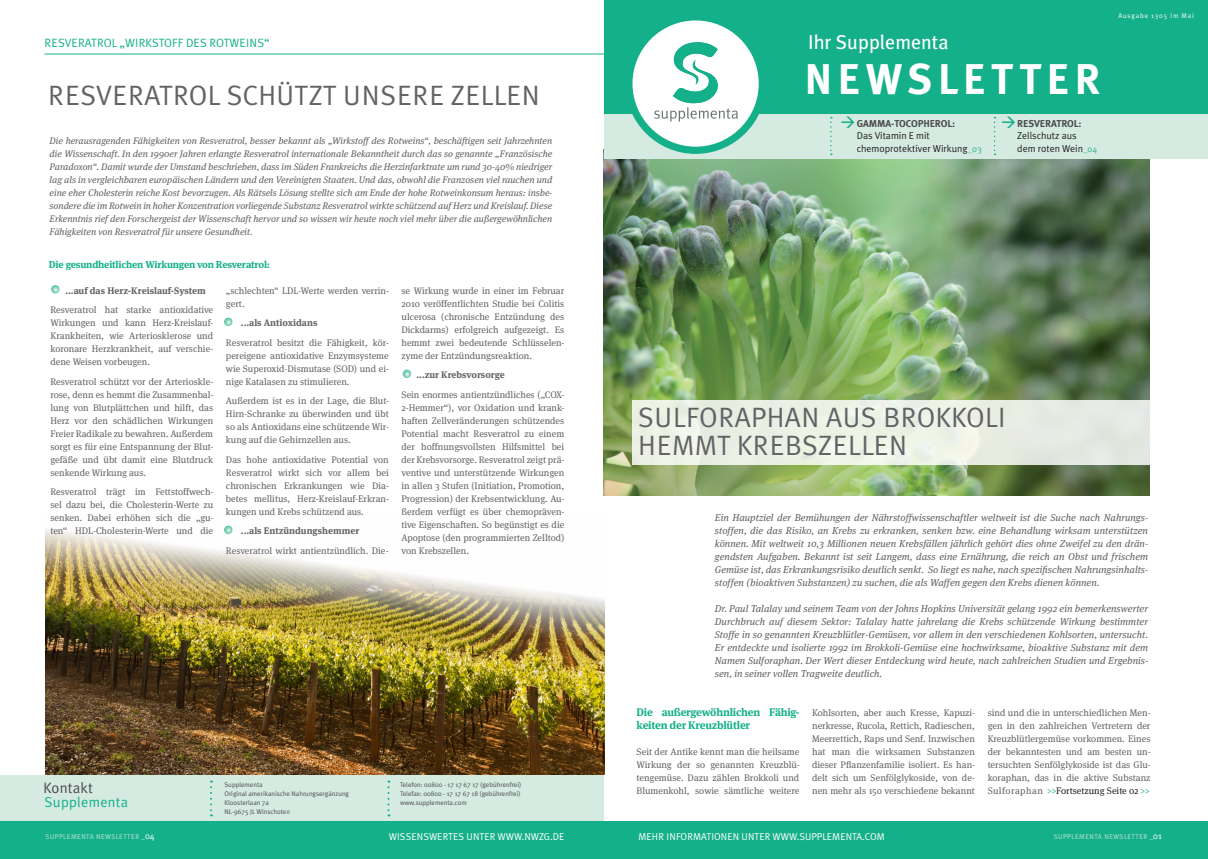
<style>
.page{position:relative;width:1208px;height:859px;background:#fff}
.page>*{position:absolute;margin:0;border:0;box-sizing:border-box;transform-origin:0 0}
.t1{font:700 43px "Meta Plus";letter-spacing:.12em;color:#fff}
.Headline_17_pt{font:28px "Meta Plus Normal";letter-spacing:.01em;color:#636366}
.t2{font:20px "Meta Plus";color:#fff}
.t3{font:15px "Meta Plus Normal";letter-spacing:.01em;color:#4b4c4d}
.t4{font:14.4px "Meta Plus Normal";letter-spacing:.02em;color:#14b089}
.t5{font:12px "Meta Plus Normal";color:#14b089}
.Copy{font:700 11px/13px "Meta Serif";letter-spacing:-.02em;color:#14b089}
.Copy-2{font:italic 10px/13px "Meta Serif";letter-spacing:.005em;color:#636366;text-align:justify}
.t6{font:10px "Meta Plus Normal";letter-spacing:.005em;color:#fff}
.a_Titel_Header_Copy{font:10px "Meta Plus Normal";color:#231f20}
.Copy-3{font:700 10px "Meta Serif";letter-spacing:-.02em;color:#14b089}
.t7{font:700 10px "Meta Plus";letter-spacing:-.01em;color:#4b4c4d}
.Copy-4{font:9.5px/13px "Meta Serif";color:#636366;text-align:justify}
.Copy-5{font:italic 9.5px/13px "Meta Serif";color:#636366;text-align:justify}
.t8{font:700 9.5px "Meta Serif";color:#636366}
.Copy-6{font:9.5px "Meta Serif";color:#231f20}
.Subline_10_5_pt{font:7px "Meta Plus Normal";letter-spacing:.06em;color:#c1e2d5}
.t9{font:6.8px "Meta Plus Normal";color:#4b4c4d}
.t10{font:6.8px "Meta Plus Normal";letter-spacing:.12em;color:#fff}
.s1{font-size:9px;color:#2eb693}
.s2{color:#14b089}
.s3{color:#fff}
.s4{font-size:9px;color:#fff}
</style>
<div class="page">
<img style="left:604px;top:159px;width:545px;height:337px">
<div style="left:604px;top:114px;width:604px;height:45px;background:#d5ebe2"></div>
<div style="left:0;top:775px;width:604px;height:52px;background:#d5ebe2"></div>
<div style="left:0;top:821px;width:1208px;height:38px;background:#14b089"></div>
<div style="left:604px;top:0;width:604px;height:113px;background:#14b089"></div>
<div style="left:632px;top:401px;width:525px;height:64px;background:#eaefe4"></div>
<svg style="left:830px;top:117px;width:2px;height:38px"></svg>
<svg style="left:621px;top:20px;width:148px;height:134px"></svg>
<svg style="left:210px;top:780px;width:2px;height:36px"></svg>
<svg style="left:993px;top:117px;width:2px;height:38px"></svg>
<hr style="left:45px;top:54px;width:559px;height:1px;background:#14b089">
<svg style="left:387px;top:780px;width:2px;height:36px"></svg>
<img style="left:46px;top:525px;width:558px;height:250px">
<svg style="left:51px;top:285px;width:9px;height:9px"></svg>
<svg style="left:224px;top:526px;width:8px;height:8px"></svg>
<svg style="left:224px;top:318px;width:8px;height:8px"></svg>
<svg style="left:403px;top:370px;width:8px;height:8px"></svg>
<p class="t5" style="left:45px;top:36px;width:227px">RESVERATROL „WIRKSTOFF DES ROTWEINS“</p>
<p class="Headline_17_pt" style="left:48px;top:79px;width:493px">RESVERATROL SCHÜTZT UNSERE ZELLEN</p>
<p class="Copy-5" style="left:50px;top:133px;width:504px">Die herausragenden Fähigkeiten von Resveratrol, besser bekannt als „Wirkstoff des Rotweins“, beschäftigen seit Jahrzehnten die Wissenschaft. In den 1990er Jahren erlangte Resveratrol internationale Bekanntheit durch das so genannte „Französische Paradoxon“. Damit wurde der Umstand beschrieben, dass im Süden Frankreichs die Herzinfarktrate um rund 30-40% niedriger lag als in vergleichbaren europäischen Ländern und den Vereinigten Staaten. Und das, obwohl die Franzosen viel rauchen und eine eher Cholesterin reiche Kost bevorzugen. Als Rätsels Lösung stellte sich am Ende der hohe Rotweinkonsum heraus: insbe&shy;sondere die im Rotwein in hoher Konzentration vorliegende Substanz Resveratrol wirkte schützend auf Herz und Kreislauf. Diese Erkenntnis rief den Forschergeist der Wissenschaft hervor und so wissen wir heute noch viel mehr über die außergewöhnlichen Fähigkeiten von Resveratrol für unsere Gesundheit.</p>
<p class="Copy-3" style="left:49px;top:256px;width:223px">Die gesundheitlichen Wirkungen von Resveratrol:</p>
<p class="t8" style="left:65px;top:282px;width:142px">...auf das Herz-Kreislauf-System</p>
<p class="Copy-4" style="left:50px;top:302px;width:165px">Resveratrol hat starke antioxidative Wirkungen und kann Herz-Kreislauf-Krankheiten, wie Arteriosklerose und koronare Herzkrankheit, auf verschie&shy;dene Weisen vorbeugen.</p>
<p class="Copy-4" style="left:50px;top:374px;width:165px">Resveratrol schützt vor der Arterioskle&shy;rose, denn es hemmt die Zusammenbal&shy;lung von Blutplättchen und hilft, das Herz vor den schädlichen Wirkungen Freier Radikale zu bewahren. Außerdem sorgt es für eine Entspannung der Blut&shy;gefäße und übt damit eine Blutdruck senkende Wirkung aus.</p>
<p class="Copy-4" style="left:50px;top:484px;width:165px">Resveratrol trägt im Fettstoffwech&shy;sel dazu bei, die Cholesterin-Werte zu senken. Dabei erhöhen sich die „gu&shy;ten“ HDL-Cholesterin-Werte und die</p>
<p class="Copy-4" style="left:226px;top:283px;width:165px">„schlechten“ LDL-Werte werden verrin&shy;gert.</p>
<p class="t8" style="left:241px;top:315px;width:78px">...als Antioxidans</p>
<p class="Copy-4" style="left:226px;top:335px;width:165px">Resveratrol besitzt die Fähigkeit, kör&shy;pereigene antioxidative Enzymsysteme wie Superoxid-Dismutase (SOD) und ei&shy;nige Katalasen zu stimulieren.</p>
<p class="Copy-4" style="left:226px;top:393px;width:165px">Außerdem ist es in der Lage, die Blut-Hirn-Schranke zu überwinden und übt so als Antioxidans eine schützende Wir&shy;kung auf die Gehirnzellen aus.</p>
<p class="Copy-4" style="left:226px;top:452px;width:165px">Das hohe antioxidative Potential von Resveratrol wirkt sich vor allem bei chronischen Erkrankungen wie Dia&shy;betes mellitus, Herz-Kreislauf-Erkran&shy;kungen und Krebs schützend aus.</p>
<p class="t8" style="left:241px;top:523px;width:120px">...als Entzündungshemmer</p>
<p class="Copy-4" style="left:226px;top:543px;width:164px">Resveratrol wirkt antientzündlich. Die-</p>
<p class="Copy-4" style="left:401px;top:283px;width:165px">se Wirkung wurde in einer im Februar 2010 veröffentlichten Studie bei Colitis ulcerosa (chronische Entzündung des Dickdarms) erfolgreich aufgezeigt. Es hemmt zwei bedeutende Schlüsselen&shy;zyme der Entzündungsreaktion.</p>
<p class="t8" style="left:416px;top:367px;width:90px">...zur Krebsvorsorge</p>
<p class="Copy-4" style="left:401px;top:387px;width:165px">Sein enormes antientzündliches („COX-2-Hemmer“), vor Oxidation und krank&shy;haften Zellveränderungen schützendes Potential macht Resveratrol zu einem der hoffnungsvollsten Hilfsmittel bei der Krebsvorsorge. Resveratrol zeigt prä&shy;ventive und unterstützende Wirkungen in allen 3 Stufen (Initiation, Promotion, Progression) der Krebsentwicklung. Au&shy;ßerdem verfügt es über chemopräven&shy;tive Eigenschaften. So begünstigt es die Apoptose (den programmierten Zelltod) von Krebszellen.</p>
<p class="t2" style="left:808px;top:30px;width:142px">Ihr Supplementa</p>
<p class="t1" style="left:804px;top:54px;width:298px">NEWSLETTER</p>
<p class="t7" style="left:856px;top:118px;width:100px">GAMMA-TOCOPHEROL:</p>
<p class="a_Titel_Header_Copy" style="left:856px;top:130px;width:75px">Das Vitamin E mit</p>
<p class="a_Titel_Header_Copy" style="left:856px;top:143px;width:127px">chemoprotektiver Wirkung<span class="s1">_03</span></p>
<p class="t7" style="left:1017px;top:118px;width:66px">RESVERATROL:</p>
<p class="a_Titel_Header_Copy" style="left:1017px;top:130px;width:61px">Zellschutz aus</p>
<p class="a_Titel_Header_Copy" style="left:1017px;top:143px;width:81px">dem roten Wein<span class="s1">_04</span></p>
<p class="t10" style="left:1118px;top:12px;width:77px">Ausgabe 1305 im Mai</p>
<p class="Headline_17_pt" style="left:638px;top:401px;width:369px">SULFORAPHAN AUS BROKKOLI</p>
<p class="Headline_17_pt" style="left:638px;top:429px;width:271px">HEMMT KREBSZELLEN</p>
<p class="Copy-2" style="left:715px;top:510px;width:435px">Ein Hauptziel der Bemühungen der Nährstoffwissenschaftler weltweit ist die Suche nach Nahrungs&shy;stoffen, die das Risiko, an Krebs zu erkranken, senken bzw. eine Behandlung wirksam unterstützen können. Mit weltweit 10,3 Millionen neuen Krebsfällen jährlich gehört dies ohne Zweifel zu den drän&shy;gendsten Aufgaben. Bekannt ist seit Langem, dass eine Ernährung, die reich an Obst und frischem Gemüse ist, das Erkrankungsrisiko deutlich senkt. So liegt es nahe, nach spezifischen Nahrungsinhalts&shy;stoffen (bioaktiven Substanzen) zu suchen, die als Waffen gegen den Krebs dienen können.</p>
<p class="Copy-2" style="left:715px;top:601px;width:435px">Dr. Paul Talalay und seinem Team von der Johns Hopkins Universität gelang 1992 ein bemerkenswerter Durchbruch auf diesem Sektor: Talalay hatte jahrelang die Krebs schützende Wirkung bestimmter Stoffe in so genannten Kreuzblütler-Gemüsen, vor allem in den verschiedenen Kohlsorten, untersucht.<br>Er entdeckte und isolierte 1992 im Brokkoli-Gemüse eine hochwirksame, bioaktive Substanz mit dem Namen Sulforaphan. Der Wert dieser Entdeckung wird heute, nach zahlreichen Studien und Ergebnis&shy;sen, in seiner vollen Tragweite deutlich.</p>
<p class="Copy" style="left:636px;top:705px;width:164px">Die außergewöhnlichen Fähig&shy;keiten der Kreuzblütler</p>
<p class="Copy-4" style="left:636px;top:744px;width:165px">Seit der Antike kennt man die heilsame Wirkung der so genannten Kreuzblü&shy;tengemüse. Dazu zählen Brokkoli und Blumenkohl, sowie sämtliche weitere</p>
<p class="Copy-4" style="left:812px;top:705px;width:165px">Kohlsorten, aber auch Kresse, Kapuzi&shy;nerkresse, Rucola, Rettich, Radieschen, Meerrettich, Raps und Senf. Inzwischen hat man die wirksamen Substanzen dieser Pflanzenfamilie isoliert. Es han&shy;delt sich um Senfölglykoside, von de&shy;nen mehr als 150 verschiedene bekannt</p>
<p class="Copy-4" style="left:987px;top:705px;width:165px">sind und die in unterschiedlichen Men&shy;gen in den zahlreichen Vertretern der Kreuzblütlergemüse vorkommen. Eines der bekanntesten und am besten un&shy;tersuchten Senfölglykoside ist das Glu&shy;koraphan, das in die aktive Substanz Sulforaphan</p>
<p class="t9" style="left:400px;top:780px;width:123px">Telefon: 00800 - 17 17 67 17 (gebührenfrei)</p>
<p class="t9" style="left:400px;top:789px;width:122px">Telefax: 00800 - 17 17 67 18 (gebührenfrei)</p>
<p class="t3" style="left:43px;top:779px;width:51px">Kontakt</p>
<p class="t9" style="left:224px;top:780px;width:40px">Supplementa</p>
<p class="t9" style="left:224px;top:789px;width:126px">Original amerikanische Nahrungsergänzung</p>
<p class="t9" style="left:224px;top:798px;width:46px">Kloosterlaan 7a</p>
<p class="t9" style="left:224px;top:807px;width:67px">NL-9675 JL Winschoten</p>
<p class="Copy-6" style="left:1047px;top:783px;width:104px"><span class="s2">&gt;&gt;</span>Fortsetzung Seite 02 <span class="s2">&gt;&gt;</span></p>
<p class="t4" style="left:45px;top:793px;width:85px">Supplementa</p>
<p class="t9" style="left:400px;top:798px;width:68px">www.supplementa.com</p>
<p class="t6" style="left:389px;top:831px;width:177px">WISSENSWERTES UNTER WWW.NWZG.DE</p>
<p class="t6" style="left:638px;top:831px;width:248px">MEHR INFORMATIONEN UNTER WWW.SUPPLEMENTA.COM</p>
<p class="Subline_10_5_pt" style="left:46px;top:832px;width:111px">SUPPLEMENTA NEWSLETTER <span class="s3">_</span><span class="s4">04</span></p>
<p class="Subline_10_5_pt" style="left:1053px;top:832px;width:110px">SUPPLEMENTA NEWSLETTER <span class="s3">_</span><span class="s4">01</span></p>
</div>
